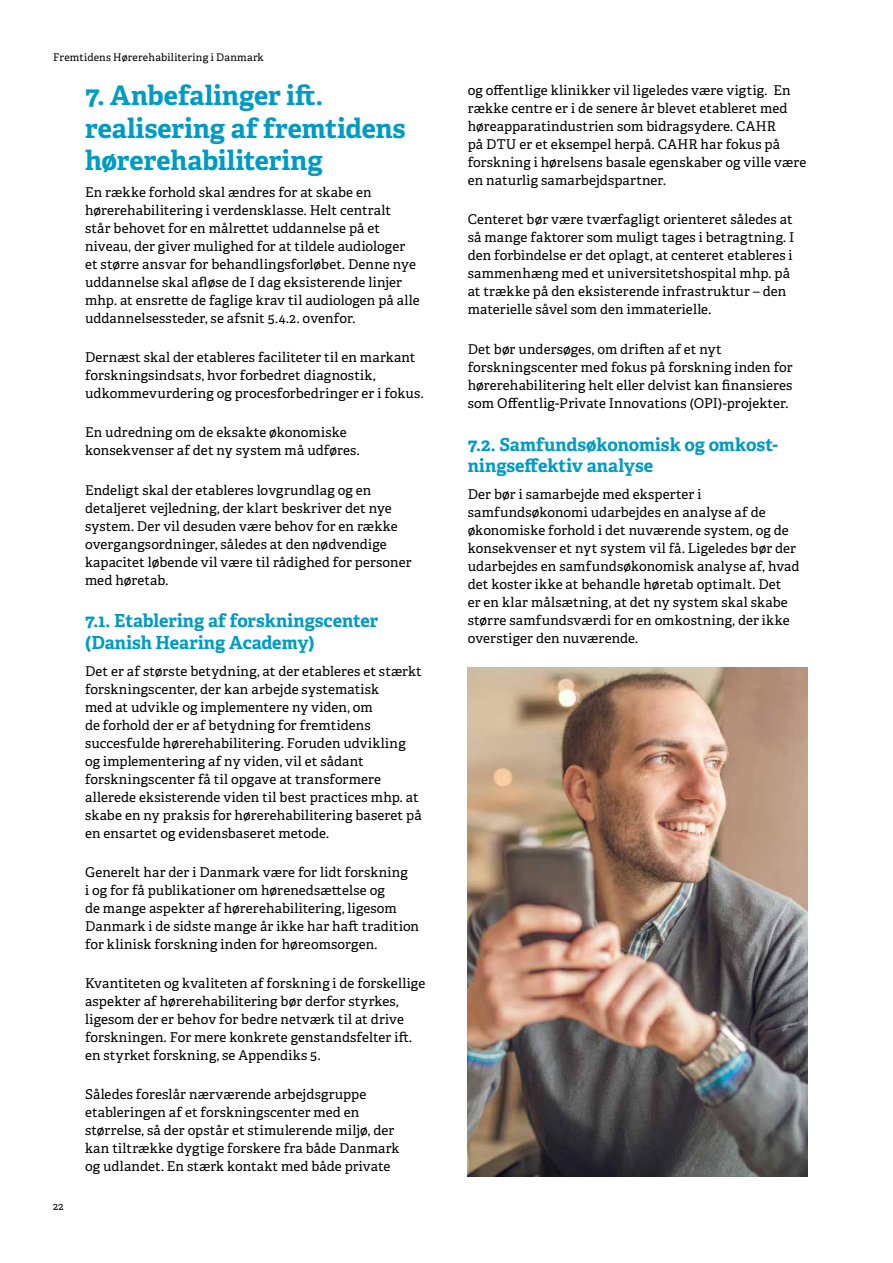
<style>
.page{position:relative;width:893px;height:1263px;background:#fff}
.page>*{position:absolute;margin:0;border:0;box-sizing:border-box;transform-origin:0 0}
.t1{font:700 27px/32.4px "Adelle PE";color:#009bc3}
.t2{font:700 18px/21.6px "Adelle PE";letter-spacing:-.005em;color:#009bc3}
.t3{font:13.5px/18px "Adelle PE";letter-spacing:.01em;color:#000}
.t4{font:10.5px "Adelle PE";letter-spacing:.015em;color:#000}
</style>
<div class="page">
<img style="left:468px;top:667px;width:340px;height:510px">
<p class="t4" style="left:53px;top:50px;width:212px">Fremtidens Hørerehabilitering i Danmark</p>
<p class="t4" style="left:53px;top:1198px;width:12px">22</p>
<h1 class="t1" style="left:85px;top:79px;width:322px">7. Anbefalinger ift. realisering af fremtidens hørerehabilitering</h1>
<p class="t3" style="left:85px;top:182px;width:336px">En række forhold skal ændres for at skabe en hørerehabilitering i verdensklasse. Helt centralt står behovet for en målrettet uddannelse på et niveau, der giver mulighed for at tildele audiologer et større ansvar for behandlingsforløbet. Denne nye uddannelse skal afløse de I dag eksisterende linjer mhp. at ensrette de faglige krav til audiologen på alle uddannelsessteder, se afsnit 5.4.2. ovenfor.</p>
<p class="t3" style="left:85px;top:348px;width:340px">Dernæst skal der etableres faciliteter til en markant forskningsindsats, hvor forbedret diagnostik, udkommevurdering og procesforbedringer er i fokus.</p>
<p class="t3" style="left:85px;top:423px;width:276px">En udredning om de eksakte økonomiske konsekvenser af det ny system må udføres.</p>
<p class="t3" style="left:85px;top:480px;width:328px">Endeligt skal der etableres lovgrundlag og en detaljeret vejledning, der klart beskriver det nye system. Der vil desuden være behov for en række overgangsordninger, således at den nødvendige kapacitet løbende vil være til rådighed for personer med høretab.</p>
<h2 class="t2" style="left:85px;top:609px;width:295px">7.1. Etablering af forskningscenter (Danish Hearing Academy)</h2>
<p class="t3" style="left:85px;top:661px;width:338px">Det er af største betydning, at der etableres et stærkt forskningscenter, der kan arbejde systematisk<br>med at udvikle og implementere ny viden, om<br>de forhold der er af betydning for fremtidens succesfulde hørerehabilitering. Foruden udvikling og implementering af ny viden, vil et sådant forskningscenter få til opgave at transformere allerede eksisterende viden til best practices mhp. at skabe en ny praksis for hørerehabilitering baseret på en ensartet og evidensbaseret metode.</p>
<p class="t3" style="left:85px;top:862px;width:336px">Generelt har der i Danmark være for lidt forskning<br>i og for få publikationer om hørenedsættelse og<br>de mange aspekter af hørerehabilitering, ligesom Danmark i de sidste mange år ikke har haft tradition for klinisk forskning inden for høreomsorgen.</p>
<p class="t3" style="left:85px;top:974px;width:342px">Kvantiteten og kvaliteten af forskning i de forskellige aspekter af hørerehabilitering bør derfor styrkes, ligesom der er behov for bedre netværk til at drive forskningen. For mere konkrete genstandsfelter ift. en styrket forskning, se Appendiks 5.</p>
<p class="t3" style="left:85px;top:1085px;width:316px">Således foreslår nærværende arbejdsgruppe etableringen af et forskningscenter med en størrelse, så der opstår et stimulerende miljø, der kan tiltrække dygtige forskere fra både Danmark og udlandet. En stærk kontakt med både private</p>
<p class="t3" style="left:468px;top:81px;width:340px">og offentlige klinikker vil ligeledes være vigtig. En række centre er i de senere år blevet etableret med høreapparatindustrien som bidragsydere. CAHR<br>på DTU er et eksempel herpå. CAHR har fokus på forskning i hørelsens basale egenskaber og ville være en naturlig samarbejdspartner.</p>
<p class="t3" style="left:468px;top:210px;width:328px">Centeret bør være tværfagligt orienteret således at så mange faktorer som muligt tages i betragtning. I den forbindelse er det oplagt, at centeret etableres i sammenhæng med et universitetshospital mhp. på at trække på den eksisterende infrastruktur – den materielle såvel som den immaterielle.</p>
<p class="t3" style="left:468px;top:339px;width:326px">Det bør undersøges, om driften af et nyt forskningscenter med fokus på forskning inden for hørerehabilitering helt eller delvist kan finansieres som Offentlig-Private Innovations (OPI)-projekter.</p>
<h2 class="t2" style="left:468px;top:433px;width:312px">7.2. Samfundsøkonomisk og omkost&shy;ningseffektiv analyse</h2>
<p class="t3" style="left:468px;top:484px;width:333px">Der bør i samarbejde med eksperter i samfundsøkonomi udarbejdes en analyse af de økonomiske forhold i det nuværende system, og de konsekvenser et nyt system vil få. Ligeledes bør der udarbejdes en samfundsøkonomisk analyse af, hvad det koster ikke at behandle høretab optimalt. Det<br>er en klar målsætning, at det ny system skal skabe større samfundsværdi for en omkostning, der ikke overstiger den nuværende.</p>
</div>
